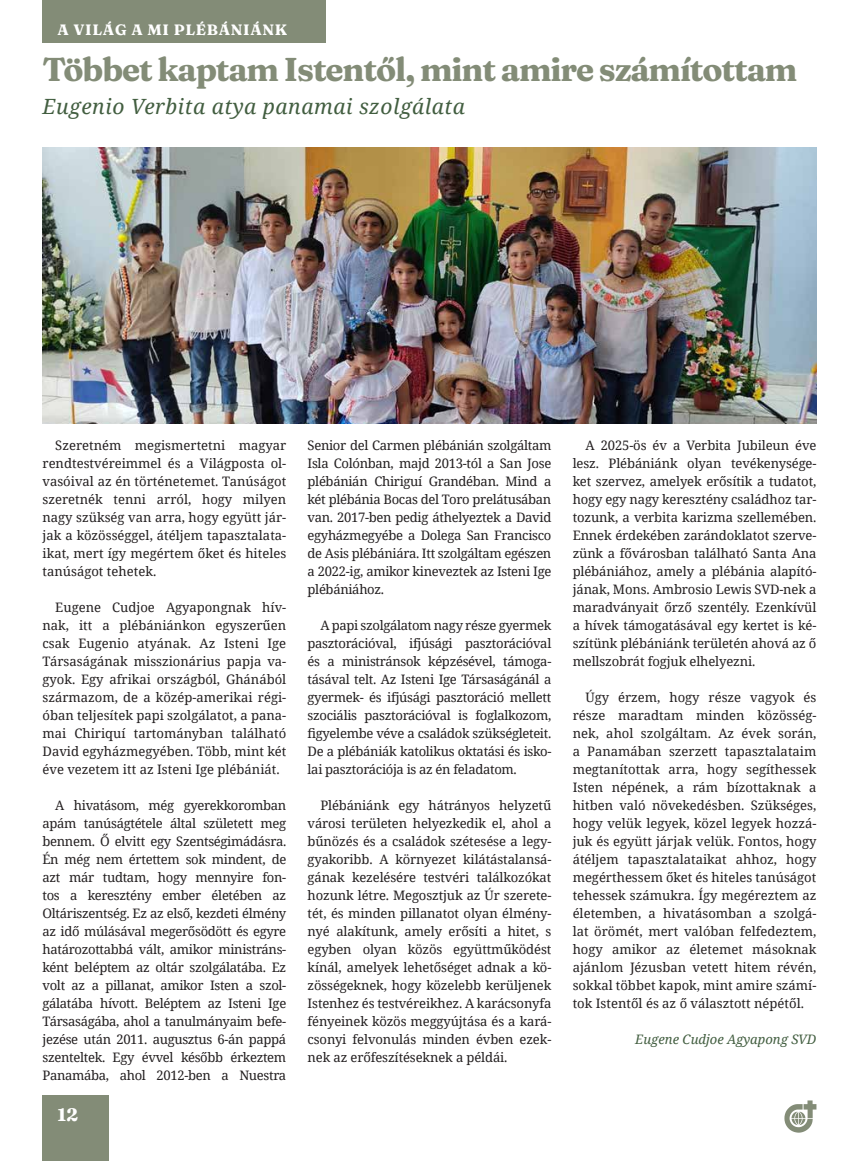
<style>
.page{position:relative;width:859px;height:1161px;background:#fff}
.page>*{position:absolute;margin:0;border:0;box-sizing:border-box;transform-origin:0 0}
.t1{font:900 33px "Fraunces 9 pt";letter-spacing:-.035em;color:#838c77}
.t2{font:italic 21px "Noto Serif";letter-spacing:.025em;color:#425e40}
.t3{font:900 18px "Fraunces 9 pt";color:#fff}
.t4{font:900 15px "Fraunces 9 pt";letter-spacing:.05em;color:#fff}
.t5{font:13.05px/18px "Noto Serif";letter-spacing:-.01em;color:#231f20;text-align:justify}
.t6{font:italic 13.05px "Noto Serif";color:#425e40}
</style>
<div class="page">
<div style="left:43px;top:1096px;width:66px;height:65px;background:#838c77"></div>
<svg style="left:784px;top:1100px;width:32px;height:32px"></svg>
<div style="left:43px;top:0;width:283px;height:43px;background:#838c77"></div>
<img style="left:43px;top:147px;width:773px;height:276px">
<p class="t4" style="left:57px;top:18px;width:231px">A VILÁG A MI PLÉBÁNIÁNK</p>
<h1 class="t1" style="left:43px;top:43px;width:756px">Többet kaptam Istentől, mint amire számítottam</h1>
<h2 class="t2" style="left:43px;top:92px;width:424px">Eugenio Verbita atya panamai szolgálata</h2>
<p class="t5" style="left:43px;top:436px;width:245px;text-indent:13px">Szeretném megismertetni magyar rendtestvéreimmel és a Világposta ol&shy;vasóival az én történetemet. Tanúságot szeretnék tenni arról, hogy milyen nagy szükség van arra, hogy együtt jár&shy;jak a közösséggel, átéljem tapasztalata&shy;ikat, mert így megértem őket és hiteles tanúságot tehetek.</p>
<p class="t5" style="left:43px;top:598px;width:245px;text-indent:13px">Eugene Cudjoe Agyapongnak hív&shy;nak, itt a plébániánkon egyszerűen csak Eugenio atyának. Az Isteni Ige Társaságának misszionárius papja va&shy;gyok. Egy afrikai országból, Ghánából származom, de a közép-amerikai régi&shy;óban teljesítek papi szolgálatot, a pana&shy;mai Chiriquí tartományban található David egyházmegyében. Több, mint két éve vezetem itt az Isteni Ige plébániát.</p>
<p class="t5" style="left:43px;top:796px;width:245px;text-indent:13px">A hivatásom, még gyerekkoromban apám tanúságtétele által született meg bennem. Ő elvitt egy Szentségimádásra.<br>Én még nem értettem sok mindent, de azt már tudtam, hogy mennyire fon&shy;tos a keresztény ember életében az Oltáriszentség. Ez az első, kezdeti élmény az idő múlásával megerősödött és egyre határozottabbá vált, amikor ministráns&shy;ként beléptem az oltár szolgálatába. Ez volt az a pillanat, amikor Isten a szol&shy;gálatába hívott. Beléptem az Isteni Ige Társaságába, ahol a tanulmányaim befe&shy;jezése után 2011. augusztus 6-án pappá szenteltek. Egy évvel később érkeztem Panamába, ahol 2012-ben a Nuestra</p>
<h3 class="t3" style="left:58px;top:1100px;width:22px">12</h3>
<p class="t5" style="left:308px;top:436px;width:245px">Senior del Carmen plébánián szolgáltam Isla Colónban, majd 2013-tól a San Jose plébánián Chiriguí Grandéban. Mind a két plébánia Bocas del Toro prelátusában van. 2017-ben pedig áthelyeztek a David egyházmegyébe a Dolega San Francisco de Asis plébániára. Itt szolgáltam egészen a 2022-ig, amikor kineveztek az Isteni Ige plébániához.</p>
<p class="t5" style="left:308px;top:616px;width:245px;text-indent:13px">A papi szolgálatom nagy része gyermek pasztorációval, ifjúsági pasztorációval és a ministránsok képzésével, támoga&shy;tásával telt. Az Isteni Ige Társaságánál a gyermek- és ifjúsági pasztoráció mellett szociális pasztorációval is foglalkozom, figyelembe véve a családok szükségleteit.<br>De a plébániák katolikus oktatási és isko&shy;lai pasztorációja is az én feladatom.</p>
<p class="t5" style="left:308px;top:796px;width:245px;text-indent:13px">Plébániánk egy hátrányos helyzetű városi területen helyezkedik el, ahol a bűnözés és a családok szétesése a leg - gyakoribb. A környezet kilátástalansá&shy;gának kezelésére testvéri találkozókat hozunk létre. Megosztjuk az Úr szerete&shy;tét, és minden pillanatot olyan élmén - nyé alakítunk, amely erősíti a hitet, s egyben olyan közös együttműködést kínál, amelyek lehetőséget adnak a kö&shy;zösségeknek, hogy közelebb kerüljenek Istenhez és testvéreikhez. A karácsonyfa fényeinek közös meggyújtása és a kará&shy;csonyi felvonulás minden évben ezek&shy;nek az erőfeszítéseknek a példái.</p>
<p class="t5" style="left:573px;top:436px;width:245px;text-indent:13px">A 2025-ös év a Verbita Jubileun éve lesz. Plébániánk olyan tevékenysége&shy;ket szervez, amelyek erősítik a tudatot, hogy egy nagy keresztény családhoz tar&shy;tozunk, a verbita karizma szellemében.<br>Ennek érdekében zarándoklatot szerve&shy;zünk a fővárosban található Santa Ana plébániához, amely a plébánia alapító&shy;jának, Mons. Ambrosio Lewis SVD-nek a maradványait őrző szentély. Ezenkívül a hívek támogatásával egy kertet is ké&shy;szítünk plébániánk területén ahová az ő mellszobrát fogjuk elhelyezni.</p>
<p class="t5" style="left:573px;top:688px;width:245px;text-indent:13px">Úgy érzem, hogy része vagyok és része maradtam minden közösség&shy;nek, ahol szolgáltam. Az évek során, a Panamában szerzett tapasztalataim megtanítottak arra, hogy segíthessek Isten népének, a rám bízottaknak a hitben való növekedésben. Szükséges, hogy velük legyek, közel legyek hozzá&shy;juk és együtt járjak velük. Fontos, hogy átéljem tapasztalataikat ahhoz, hogy megérthessem őket és hiteles tanúságot tehessek számukra. Így megéreztem az életemben, a hivatásomban a szolgá&shy;lat örömét, mert valóban felfedeztem, hogy amikor az életemet másoknak ajánlom Jézusban vetett hitem révén, sokkal többet kapok, mint amire számí&shy;tok Istentől és az ő választott népétől.</p>
<p class="t6" style="left:635px;top:1030px;width:183px">Eugene Cudjoe Agyapong SVD</p>
</div>
